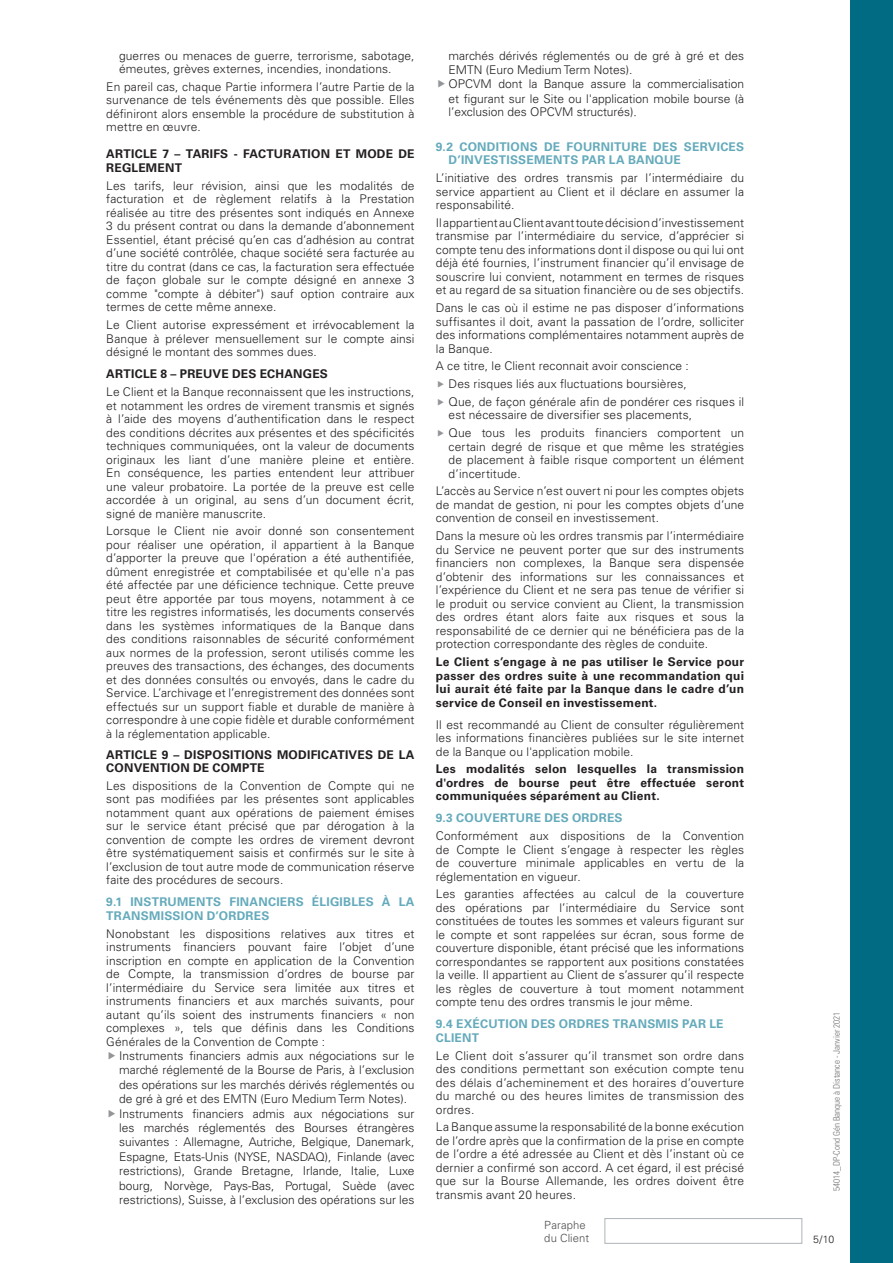
<style>
.page{position:relative;width:893px;height:1263px;background:#fff}
.page>*{position:absolute;margin:0;border:0;box-sizing:border-box;transform-origin:0 0}
.t1{font:300 12px/13.5px "Univers LT Std";letter-spacing:.005em;color:#231f20;text-align:justify}
.t2{font:700 12px/13.5px "Univers LT Std";letter-spacing:.02em;color:#231f20}
.t3{font:700 12px/13.5px "Univers LT Std";letter-spacing:.02em;color:#65aabb}
.t4{font:300 11.25px/13.5px "Univers LT Std";letter-spacing:.01em;color:#4b4c4d}
.t5{font:300 10.5px "Univers LT Std";color:#231f20}
.t6{font:300 condensed 9px "Univers LT Std";color:#717275}
.s1{font-family:"Univers 45"}
</style>
<div class="page">
<div style="left:850px;top:0;width:43px;height:1263px;background:#006b83"></div>
<div style="left:604px;top:1218px;width:198px;height:26px;border:1px solid #afb4b9"></div>
<p class="t1" style="left:119px;top:49px;width:297px">guerres ou menaces de guerre, terrorisme, sabotage, émeutes, grèves externes, incendies, inondations.</p>
<p class="t1" style="left:106px;top:80px;width:310px">En pareil cas, chaque Partie informera l’autre Partie de la survenance de tels événements dès que possible. Elles définiront alors ensemble la procédure de substitution à mettre en œuvre.</p>
<p class="t2" style="left:106px;top:148px;width:310px">ARTICLE 7 – TARIFS - FACTURATION ET MODE DE<br>REGLEMENT</p>
<p class="t1" style="left:106px;top:179px;width:310px">Les tarifs, leur révision, ainsi que les modalités de facturation et de règlement relatifs à la Prestation réalisée au titre des présentes sont indiqués en Annexe 3 du présent contrat ou dans la demande d’abonnement Essentiel, étant précisé qu’en cas d’adhésion au contrat d’une société contrôlée, chaque société sera facturée au titre du contrat (dans ce cas, la facturation sera effectuée de façon globale sur le compte désigné en annexe 3 comme "compte à débiter") sauf option contraire aux termes de cette même annexe.</p>
<p class="t1" style="left:106px;top:318px;width:310px">Le Client autorise expressément et irrévocablement la Banque à prélever mensuellement sur le compte ainsi désigné le montant des sommes dues.</p>
<p class="t2" style="left:106px;top:367px;width:223px">ARTICLE 8 – PREUVE DES ECHANGES</p>
<p class="t1" style="left:106px;top:385px;width:310px">Le Client et la Banque reconnaissent que les instructions, et notamment les ordres de virement transmis et signés à l’aide des moyens d’authentification dans le respect des conditions décrites aux présentes et des spécificités techniques communiquées, ont la valeur de documents originaux les liant d’une manière pleine et entière.<br>En conséquence, les parties entendent leur attribuer une valeur probatoire. La portée de la preuve est celle accordée à un original, au sens d’un document écrit, signé de manière manuscrite.</p>
<p class="t1" style="left:106px;top:524px;width:310px">Lorsque le Client nie avoir donné son consentement pour réaliser une opération, il appartient à la Banque d’apporter la preuve que l'opération a été authentifiée, dûment enregistrée et comptabilisée et qu'elle n'a pas été affectée par une déficience technique. Cette preuve peut être apportée par tous moyens, notamment à ce titre les registres informatisés, les documents conservés dans les systèmes informatiques de la Banque dans des conditions raisonnables de sécurité conformément aux normes de la profession, seront utilisés comme les preuves des transactions, des échanges, des documents et des données consultés ou envoyés, dans le cadre du Service. L’archivage et l’enregistrement des données sont effectués sur un support fiable et durable de manière à correspondre à une copie fidèle et durable conformément à la réglementation applicable.</p>
<p class="t2" style="left:106px;top:748px;width:310px">ARTICLE 9 – DISPOSITIONS MODIFICATIVES DE LA<br>CONVENTION DE COMPTE</p>
<p class="t1" style="left:106px;top:779px;width:310px">Les dispositions de la Convention de Compte qui ne sont pas modifiées par les présentes sont applicables notamment quant aux opérations de paiement émises sur le service étant précisé que par dérogation à la convention de compte les ordres de virement devront être systématiquement saisis et confirmés sur le site à l’exclusion de tout autre mode de communication réserve faite des procédures de secours.</p>
<p class="t3" style="left:106px;top:895px;width:310px">9.1 INSTRUMENTS FINANCIERS ÉLIGIBLES À LA<br>TRANSMISSION D’ORDRES</p>
<p class="t1" style="left:106px;top:926px;width:310px">Nonobstant les dispositions relatives aux titres et instruments financiers pouvant faire l’objet d’une inscription en compte en application de la Convention de Compte, la transmission d’ordres de bourse par l’intermédiaire du Service sera limitée aux titres et instruments financiers et aux marchés suivants, pour autant qu’ils soient des instruments financiers « non complexes », tels que définis dans les Conditions Générales de la Convention de Compte :</p>
<p class="t1" style="left:119px;top:1048px;width:297px;line-height:14.4px;text-align:left">Instruments financiers admis aux négociations sur le marché réglementé de la Bourse de Paris, à l’exclusion des opérations sur les marchés dérivés réglementés ou de gré à gré et des EMTN (Euro Medium Term Notes).<br>Instruments financiers admis aux négociations sur les marchés réglementés des Bourses étrangères suivantes : Allemagne, Autriche, Belgique, Danemark, Espagne, Etats-Unis (NYSE, NASDAQ), Finlande (avec restrictions), Grande Bretagne, Irlande, Italie, Luxe bourg, Norvège, Pays-Bas, Portugal, Suède (avec restrictions), Suisse, à l’exclusion des opérations sur les</p>
<p class="t1" style="left:449px;top:48px;width:297px;line-height:14.1px;text-align:left">marchés dérivés réglementés ou de gré à gré et des EMTN (Euro Medium Term Notes).<br>OPCVM dont la Banque assure la commercialisation et figurant sur le Site ou l'application mobile bourse (à l’exclusion des OPCVM structurés)<span class="s1">.</span></p>
<p class="t3" style="left:449px;top:140px;width:297px;text-indent:-13px">9.2 CONDITIONS DE FOURNITURE DES SERVICES<br>D’INVESTISSEMENTS PAR LA BANQUE</p>
<p class="t1" style="left:436px;top:171px;width:310px">L’initiative des ordres transmis par l’intermédiaire du service appartient au Client et il déclare en assumer la responsabilité.</p>
<p class="t1" style="left:436px;top:216px;width:310px">Il appartient au Client avant toute décision d’investissement transmise par l’intermédiaire du service, d’apprécier si compte tenu des informations dont il dispose ou qui lui ont déjà été fournies, l’instrument financier qu’il envisage de souscrire lui convient, notamment en termes de risques et au regard de sa situation financière ou de ses objectifs.</p>
<p class="t1" style="left:436px;top:301px;width:310px">Dans le cas où il estime ne pas disposer d’informations suffisantes il doit, avant la passation de l’ordre, solliciter des informations complémentaires notamment auprès de la Banque.</p>
<p class="t1" style="left:449px;top:357px;width:297px;line-height:17.9px;text-align:left;text-indent:-13px">A ce titre, le Client reconnait avoir conscience :<br>Des risques liés aux fluctuations boursières,<br>Que, de façon générale afin de pondérer ces risques il</p>
<p class="t1" style="left:449px;top:406px;width:297px;line-height:17.7px">est nécessaire de diversifier ses placements,<br>Que tous les produits financiers comportent un</p>
<p class="t1" style="left:449px;top:440px;width:297px">certain degré de risque et que même les stratégies de placement à faible risque comportent un élément d’incertitude.</p>
<p class="t1" style="left:436px;top:484px;width:310px">L’accès au Service n’est ouvert ni pour les comptes objets de mandat de gestion, ni pour les comptes objets d’une convention de conseil en investissement.</p>
<p class="t1" style="left:436px;top:529px;width:310px">Dans la mesure où les ordres transmis par l’intermédiaire du Service ne peuvent porter que sur des instruments financiers non complexes, la Banque sera dispensée d’obtenir des informations sur les connaissances et l’expérience du Client et ne sera pas tenue de vérifier si le produit ou service convient au Client, la transmission des ordres étant alors faite aux risques et sous la responsabilité de ce dernier qui ne bénéficiera pas de la protection correspondante des règles de conduite.</p>
<p class="t2" style="left:436px;top:655px;width:310px;text-align:justify">Le Client s’engage à ne pas utiliser le Service pour passer des ordres suite à une recommandation qui lui aurait été faite par la Banque dans le cadre d’un service de Conseil en investissement.</p>
<p class="t1" style="left:436px;top:717px;width:310px">Il est recommandé au Client de consulter régulièrement les informations financières publiées sur le site internet de la Banque ou l'application mobile.</p>
<p class="t2" style="left:436px;top:762px;width:310px;text-align:justify">Les modalités selon lesquelles la transmission d'ordres de bourse peut être effectuée seront communiquées séparément au Client.</p>
<p class="t3" style="left:436px;top:811px;width:188px">9.3 COUVERTURE DES ORDRES</p>
<p class="t1" style="left:436px;top:829px;width:310px">Conformément aux dispositions de la Convention de Compte le Client s’engage à respecter les règles de couverture minimale applicables en vertu de la réglementation en vigueur.</p>
<p class="t1" style="left:436px;top:887px;width:310px">Les garanties affectées au calcul de la couverture des opérations par l’intermédiaire du Service sont constituées de toutes les sommes et valeurs figurant sur le compte et sont rappelées sur écran, sous forme de couverture disponible, étant précisé que les informations correspondantes se rapportent aux positions constatées la veille. Il appartient au Client de s’assurer qu’il respecte les règles de couverture à tout moment notamment compte tenu des ordres transmis le jour même.</p>
<p class="t3" style="left:436px;top:1017px;width:289px">9.4 EXÉCUTION DES ORDRES TRANSMIS PAR LE<br>CLIENT</p>
<p class="t1" style="left:436px;top:1048px;width:310px">Le Client doit s’assurer qu’il transmet son ordre dans des conditions permettant son exécution compte tenu des délais d’acheminement et des horaires d’ouverture du marché ou des heures limites de transmission des ordres.</p>
<p class="t1" style="left:436px;top:1120px;width:310px">La Banque assume la responsabilité de la bonne exécution de l’ordre après que la confirmation de la prise en compte de l’ordre a été adressée au Client et dès l’instant où ce dernier a confirmé son accord. A cet égard, il est précisé que sur la Bourse Allemande, les ordres doivent être transmis avant 20 heures.</p>
<p class="t4" style="left:544px;top:1218px;width:46px">Paraphe du Client</p>
<p class="t6" style="left:831px;top:1191px;width:180px;rotate:-90deg">54014_DP-Cond Gén Banque à Distance - Janvier 2021</p>
<p class="t5" style="left:813px;top:1233px;width:22px">5/10</p>
</div>
